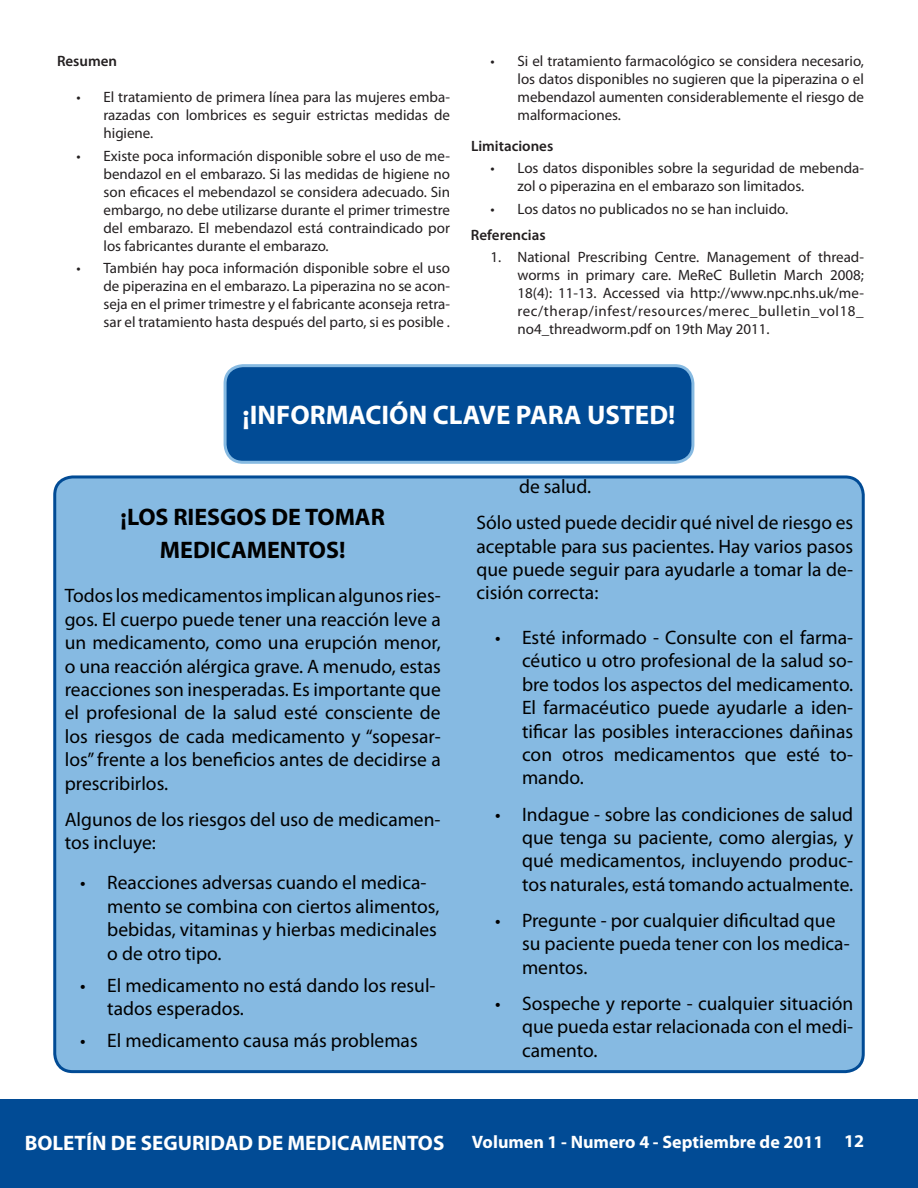
<style>
.page{position:relative;width:918px;height:1188px;background:#fff}
.page>*{position:absolute;margin:0;border:0;box-sizing:border-box;transform-origin:0 0}
.t1{font:700 27px "Myriad Pro";color:#fff}
.t2{font:700 24px/32.4px "Myriad Pro";color:#000;text-align:center}
.t3{font:700 21px "Myriad Pro";color:#fff}
.t4{font:19.5px/23.4px "Myriad Pro";color:#000;text-align:justify}
.t5{font:700 18px "Myriad Pro";color:#fff}
.t6{font:15px/18px "Myriad Pro";color:#231f20;text-align:justify}
.t7{font:600 15px "Myriad Pro";color:#231f20}
</style>
<div class="page">
<div style="left:55px;top:477px;width:808px;height:595px;background:#86bae2;border-radius:18px"></div>
<div style="left:53px;top:475px;width:812px;height:598px;border:3px solid #014b95;border-radius:18px"></div>
<div style="left:0;top:1100px;width:918px;height:88px;background:#014b95"></div>
<div style="left:225px;top:366px;width:468px;height:96px;background:#014b95;border-radius:18px"></div>
<div style="left:224px;top:364px;width:470px;height:100px;border:3px solid #86bae2;border-radius:18px"></div>
<p class="t7" style="left:57px;top:52px;width:62px">Resumen</p>
<p class="t6" style="left:104px;top:88px;width:348px;text-indent:-27px">• El tratamiento de primera línea para las mujeres emba&shy;razadas con lombrices es seguir estrictas medidas de higiene.</p>
<p class="t6" style="left:104px;top:146px;width:348px;text-indent:-27px">• Existe poca información disponible sobre el uso de me&shy;bendazol en el embarazo. Si las medidas de higiene no son eficaces el mebendazol se considera adecuado. Sin embargo, no debe utilizarse durante el primer trimestre del embarazo. El mebendazol está contraindicado por los fabricantes durante el embarazo.</p>
<p class="t6" style="left:104px;top:259px;width:348px;text-indent:-27px">• También hay poca información disponible sobre el uso de piperazina en el embarazo. La piperazina no se acon&shy;seja en el primer trimestre y el fabricante aconseja retra&shy;sar el tratamiento hasta después del parto, si es posible .</p>
<p class="t6" style="left:518px;top:52px;width:348px;text-indent:-27px">• Si el tratamiento farmacológico se considera necesario, los datos disponibles no sugieren que la piperazina o el mebendazol aumenten considerablemente el riesgo de malformaciones.</p>
<p class="t7" style="left:471px;top:136px;width:84px">Limitaciones</p>
<p class="t6" style="left:517px;top:159px;width:348px;text-indent:-27px">• Los datos disponibles sobre la seguridad de mebenda&shy;zol o piperazina en el embarazo son limitados.</p>
<p class="t6" style="left:490px;top:199px;width:299px">• Los datos no publicados no se han incluido.</p>
<p class="t7" style="left:471px;top:225px;width:76px">Referencias</p>
<p class="t6" style="left:517px;top:248px;width:348px;text-indent:-27px">1. National Prescribing Centre. Management of thread&shy;worms in primary care. MeReC Bulletin March 2008; 18(4): 11-13. Accessed via http://www.npc.nhs.uk/me&shy;rec/therap/infest/resources/merec_bulletin_vol18_ no4_threadworm.pdf on 19th May 2011.</p>
<h1 class="t1" style="left:243px;top:397px;width:434px">¡INFORMACIÓN CLAVE PARA USTED!</h1>
<p class="t2" style="left:121px;top:500px;width:266px">¡LOS RIESGOS DE TOMAR<br>MEDICAMENTOS!</p>
<p class="t4" style="left:65px;top:584px;width:378px">Todos los medicamentos implican algunos ries&shy;gos. El cuerpo puede tener una reacción leve a un medicamento, como una erupción menor, o una reacción alérgica grave. A menudo, estas reacciones son inesperadas. Es importante que el profesional de la salud esté consciente de los riesgos de cada medicamento y “sopesar&shy;los” frente a los beneficios antes de decidirse a prescribirlos.</p>
<p class="t4" style="left:65px;top:807px;width:377px">Algunos de los riesgos del uso de medicamen&shy;tos incluye:</p>
<p class="t4" style="left:107px;top:871px;width:334px;text-align:left;text-indent:-27px">• Reacciones adversas cuando el medica&shy;mento se combina con ciertos alimentos, bebidas, vitaminas y hierbas medicinales o de otro tipo.</p>
<p class="t4" style="left:107px;top:973px;width:330px;text-indent:-27px">• El medicamento no está dando los resul&shy;tados esperados.</p>
<p class="t4" style="left:80px;top:1028px;width:339px">• El medicamento causa más problemas</p>
<p class="t4" style="left:477px;top:468px;width:378px;line-height:36.2px;text-indent:42px">de salud.<br>Sólo usted puede decidir qué nivel de riesgo es</p>
<p class="t4" style="left:477px;top:534px;width:378px">aceptable para sus pacientes. Hay varios pasos que puede seguir para ayudarle a tomar la de&shy;cisión correcta:</p>
<p class="t4" style="left:522px;top:626px;width:333px;text-indent:-27px">• Esté informado - Consulte con el farma&shy;céutico u otro profesional de la salud so&shy;bre todos los aspectos del medicamento.<br>El farmacéutico puede ayudarle a iden&shy;tificar las posibles interacciones dañinas con otros medicamentos que esté to&shy;mando.</p>
<p class="t4" style="left:522px;top:802px;width:333px;text-indent:-27px">• Indague - sobre las condiciones de salud que tenga su paciente, como alergias, y qué medicamentos, incluyendo produc&shy;tos naturales, está tomando actualmente.</p>
<p class="t4" style="left:522px;top:908px;width:329px;text-align:left;text-indent:-27px">• Pregunte - por cualquier dificultad que su paciente pueda tener con los medica&shy;mentos.</p>
<p class="t4" style="left:522px;top:991px;width:333px;text-indent:-27px">• Sospeche y reporte - cualquier situación que pueda estar relacionada con el medi&shy;camento.</p>
<p class="t3" style="left:25px;top:1129px;width:421px">BOLETÍN DE SEGURIDAD DE MEDICAMENTOS</p>
<p class="t5" style="left:472px;top:1130px;width:394px">Volumen 1 - Numero 4 - Septiembre de 2011 12</p>
</div>
